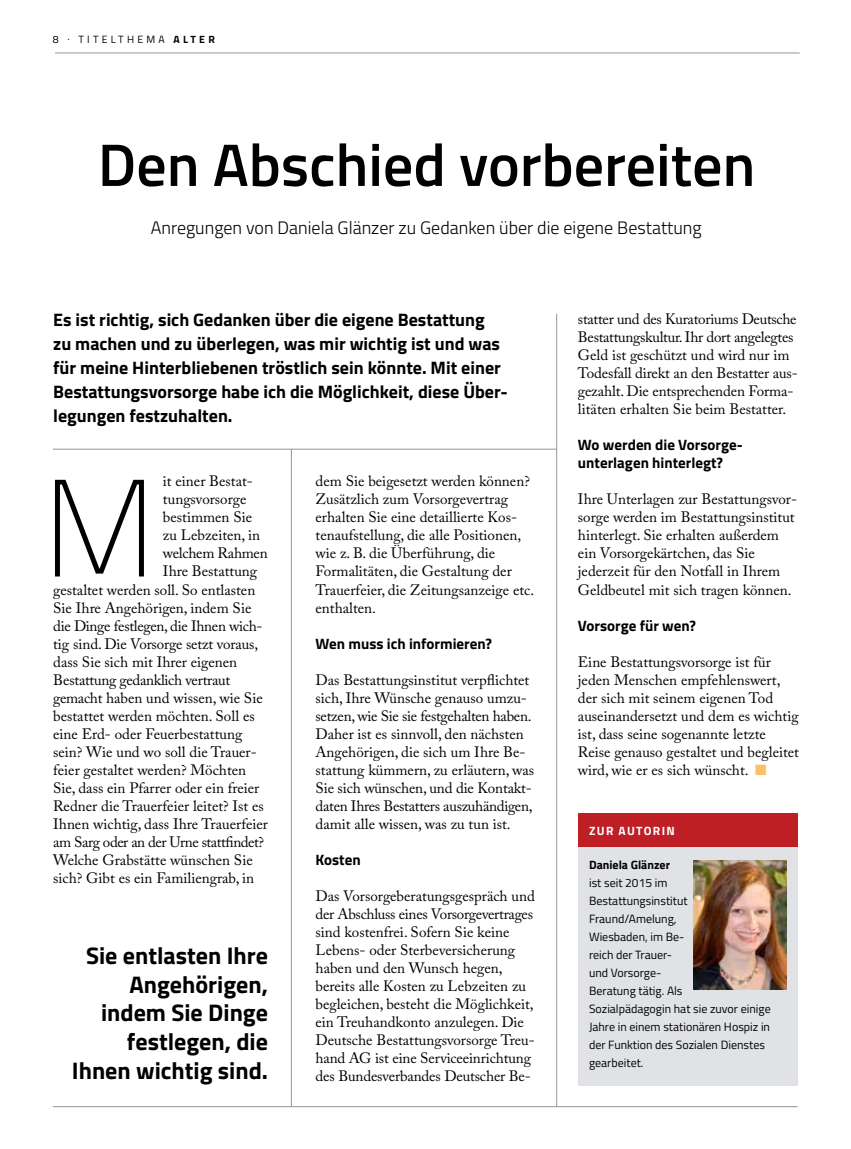
<style>
.page{position:relative;width:851px;height:1149px;background:#fff}
.page>*{position:absolute;margin:0;border:0;box-sizing:border-box;transform-origin:0 0}
.t1{font:100 138px "Titillium";color:#000}
.t2{font:600 60px "Titillium";color:#000}
.t3{font:700 24px/28.8px "Titillium";color:#000;text-align:right}
.t4{font:700 18px/24px "Titillium";color:#000}
.t5{font:300 18px "Titillium";color:#000}
.t6{font:15px/18px "Adobe Caslon Pro";color:#000}
.t7{font:700 15px/18px "Titillium";color:#000}
.t8{font:15px "Adobe Caslon Pro";letter-spacing:-.02em;color:#000}
.t9{font:15px "Adobe Caslon Pro";letter-spacing:-.03em;color:#000}
.t10{font:12px/18px "Titillium";color:#000}
.t11{font:700 12px "Titillium";color:#000}
.t12{font:700 12px "Titillium";letter-spacing:.11em;color:#fff}
.t13{font:10.5px "Titillium";letter-spacing:.31em;color:#000}
.s1{font-weight:700}
.s2{color:#fdc068}
</style>
<div class="page">
<div style="left:577px;top:813px;width:220px;height:271px;background:#e0e2e5"></div>
<div style="left:577px;top:813px;width:220px;height:34px;background:#be1f24"></div>
<hr style="left:291px;top:449px;width:1px;height:657px;background:#939598">
<hr style="left:556px;top:313px;width:1px;height:793px;background:#939598">
<hr style="left:53px;top:1105px;width:744px;height:1px;background:#939598">
<hr style="left:53px;top:449px;width:503px;height:1px;background:#939598">
<hr style="left:55px;top:53px;width:744px;height:1px;background:#939598">
<img style="left:693px;top:860px;width:93px;height:129px">
<p class="t13" style="left:53px;top:31px;width:163px">8 · TITELTHEMA <span class="s1">ALTER</span></p>
<h2 class="t2" style="left:98px;top:120px;width:659px">Den Abschied vorbereiten</h2>
<p class="t5" style="left:151px;top:215px;width:552px">Anregungen von Daniela Glänzer zu Gedanken über die eigene Bestattung</p>
<p class="t4" style="left:53px;top:307px;width:456px">Es ist richtig, sich Gedanken über die eigene Bestattung<br>zu machen und zu überlegen, was mir wichtig ist und was für meine Hinterbliebenen tröstlich sein könnte. Mit einer Bestattungsvorsorge habe ich die Möglichkeit, diese Über&shy;legungen festzuhalten.</p>
<p class="t6" style="left:163px;top:472px;width:91px">it einer Bestat-</p>
<p class="t6" style="left:163px;top:490px;width:85px">tungsvorsorge</p>
<p class="t6" style="left:163px;top:508px;width:91px">bestimmen Sie</p>
<p class="t6" style="left:163px;top:526px;width:99px">zu Lebzeiten, in</p>
<p class="t8" style="left:163px;top:544px;width:106px">welchem Rahmen</p>
<p class="t6" style="left:163px;top:562px;width:96px">Ihre Bestattung</p>
<p class="t6" style="left:53px;top:580px;width:204px">gestaltet werden soll. So entlasten</p>
<p class="t6" style="left:53px;top:598px;width:200px">Sie Ihre Angehörigen, indem Sie</p>
<p class="t8" style="left:53px;top:616px;width:211px">die Dinge festlegen, die Ihnen wich-</p>
<p class="t6" style="left:53px;top:634px;width:206px">tig sind. Die Vorsorge setzt voraus,</p>
<p class="t6" style="left:53px;top:652px;width:185px">dass Sie sich mit Ihrer eigenen</p>
<p class="t8" style="left:53px;top:670px;width:179px">Bestattung gedanklich vertraut</p>
<p class="t6" style="left:53px;top:688px;width:211px">gemacht haben und wissen, wie Sie</p>
<p class="t6" style="left:53px;top:706px;width:203px">bestattet werden möchten. Soll es</p>
<p class="t6" style="left:53px;top:724px;width:191px">eine Erd- oder Feuerbestattung</p>
<p class="t6" style="left:53px;top:742px;width:205px">sein? Wie und wo soll die Trauer-</p>
<p class="t6" style="left:53px;top:760px;width:194px">feier gestaltet werden? Möchten</p>
<p class="t6" style="left:53px;top:778px;width:208px">Sie, dass ein Pfarrer oder ein freier</p>
<p class="t6" style="left:53px;top:796px;width:212px">Redner die Trauerfeier leitet? Ist es</p>
<p class="t6" style="left:53px;top:814px;width:216px">Ihnen wichtig, dass Ihre Trauerfeier</p>
<p class="t9" style="left:53px;top:832px;width:212px">am Sarg oder an der Urne stattfindet?</p>
<p class="t6" style="left:53px;top:850px;width:201px">Welche Grabstätte wünschen Sie</p>
<p class="t6" style="left:53px;top:868px;width:202px">sich? Gibt es ein Familiengrab, in</p>
<h1 class="t1" style="left:42px;top:429px;width:116px">M</h1>
<h3 class="t3" style="left:72px;top:939px;width:198px">Sie entlasten Ihre<br>Angehörigen, indem Sie Dinge festlegen, die<br>Ihnen wichtig sind.</h3>
<p class="t6" style="left:315px;top:472px;width:220px">dem Sie beigesetzt werden können?<br>Zusätzlich zum Vorsorgevertrag erhalten Sie eine detaillierte Kos&shy;tenaufstellung, die alle Positionen, wie z. B. die Überführung, die<br>Formalitäten, die Gestaltung der<br>Trauerfeier, die Zeitungsanzeige etc. enthalten.</p>
<p class="t7" style="left:315px;top:633px;width:178px">Wen muss ich informieren?</p>
<p class="t6" style="left:315px;top:670px;width:220px">Das Bestattungsinstitut verpflichtet sich, Ihre Wünsche genauso umzu&shy;setzen, wie Sie sie festgehalten haben.<br>Daher ist es sinnvoll, den nächsten Angehörigen, die sich um Ihre Be&shy;stattung kümmern, zu erläutern, was Sie sich wünschen, und die Kontakt&shy;daten Ihres Bestatters auszuhändigen, damit alle wissen, was zu tun ist.</p>
<p class="t7" style="left:315px;top:849px;width:47px">Kosten</p>
<p class="t6" style="left:315px;top:886px;width:221px">Das Vorsorgeberatungsgespräch und der Abschluss eines Vorsorgevertrages sind kostenfrei. Sofern Sie keine Lebens- oder Sterbeversicherung haben und den Wunsch hegen, bereits alle Kosten zu Lebzeiten zu begleichen, besteht die Möglichkeit, ein Treuhandkonto anzulegen. Die Deutsche Bestattungsvorsorge Treu&shy;hand AG ist eine Serviceeinrichtung des Bundesverbandes Deutscher Be-</p>
<p class="t6" style="left:578px;top:310px;width:221px">statter und des Kuratoriums Deutsche Bestattungskultur. Ihr dort angelegtes Geld ist geschützt und wird nur im Todesfall direkt an den Bestatter aus&shy;gezahlt. Die entsprechenden Forma&shy;litäten erhalten Sie beim Bestatter.</p>
<p class="t7" style="left:578px;top:435px;width:166px">Wo werden die Vorsorge&shy;unterlagen hinterlegt?</p>
<p class="t6" style="left:578px;top:490px;width:220px">Ihre Unterlagen zur Bestattungsvor&shy;sorge werden im Bestattungsinstitut hinterlegt. Sie erhalten außerdem ein Vorsorgekärtchen, das Sie jederzeit für den Notfall in Ihrem Geldbeutel mit sich tragen können.</p>
<p class="t7" style="left:578px;top:615px;width:120px">Vorsorge für wen?</p>
<p class="t6" style="left:578px;top:652px;width:222px">Eine Bestattungsvorsorge ist für jeden Menschen empfehlenswert, der sich mit seinem eigenen Tod auseinandersetzt und dem es wichtig ist, dass seine sogenannte letzte Reise genauso gestaltet und begleitet wird, wie er es sich wünscht. <span class="s2">■</span></p>
<p class="t12" style="left:589px;top:821px;width:87px">ZUR AUTORIN</p>
<p class="t11" style="left:589px;top:855px;width:83px">Daniela Glänzer</p>
<p class="t10" style="left:589px;top:873px;width:183px">ist seit 2015 im<br>Bestattungsinstitut<br>Fraund/Amelung,<br>Wiesbaden, im Be-<br>reich der Trauer-<br>und Vorsorge-<br>Beratung tätig. Als<br>Sozialpädagogin hat sie zuvor einige<br>Jahre in einem stationären Hospiz in der Funktion des Sozialen Dienstes gearbeitet.</p>
</div>
